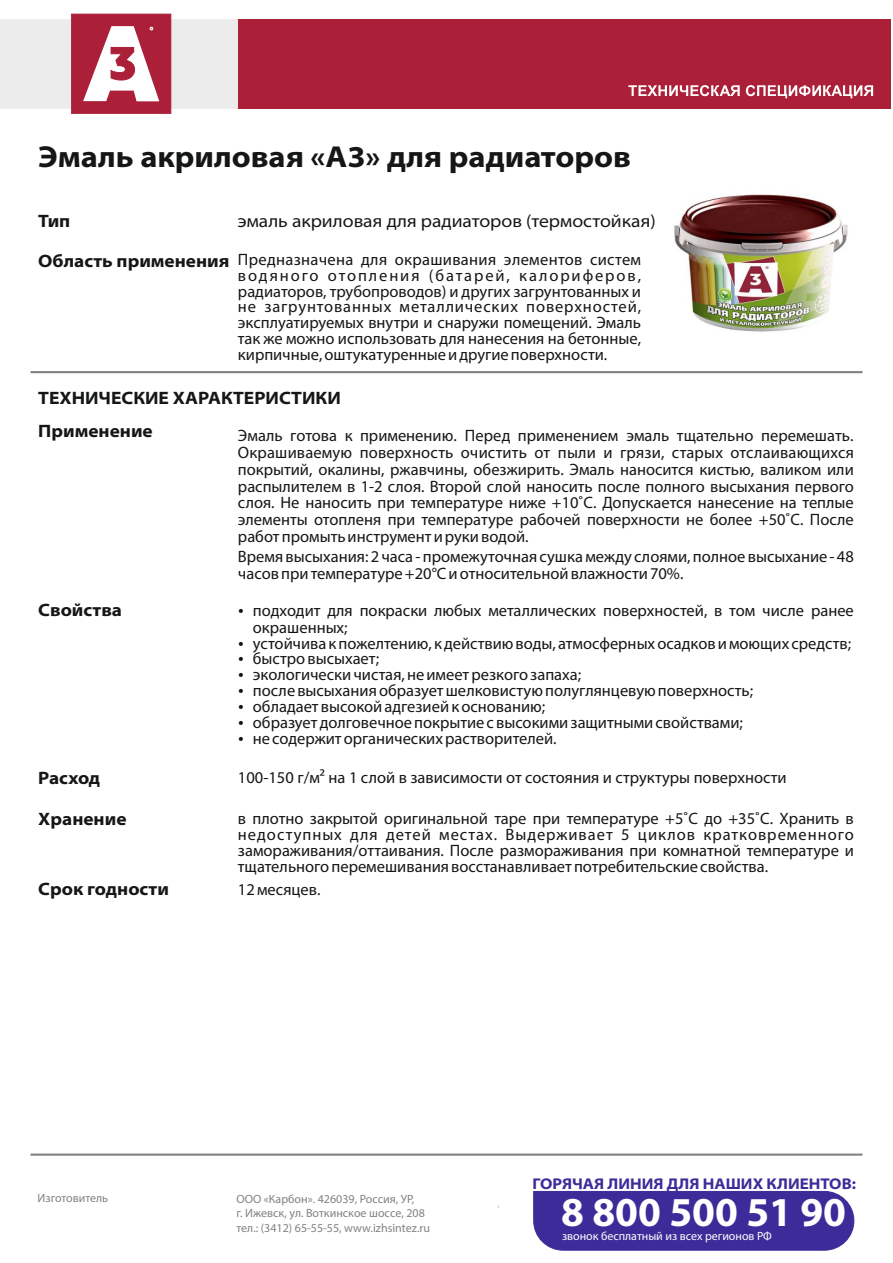
<style>
.page{position:relative;width:893px;height:1263px;background:#fff}
.page>*{position:absolute;margin:0;border:0;box-sizing:border-box;transform-origin:0 0}
.t1{font:700 41.25px "Myriad Pro";color:#fff}
.t2{font:700 semi-expanded 30.45px "Myriad Pro";color:#151616}
.t3{font:700 semi-expanded 18px/32.7px "Myriad Pro";color:#151616}
.t4{font:semi-expanded 18px "Myriad Pro";color:#151616}
.t5{font:16.5px/15.9px "Myriad Pro";color:#151616;text-align:justify}
.t6{font:700 semi-expanded 15.6px "Myriad Pro";color:#3c2b99}
.t7{font:12px/14.4px "Myriad Pro";color:#818281}
.t8{font:12px "Myriad Pro";color:#fff}
</style>
<div class="page">
<div style="left:0;top:19px;width:258px;height:90px;background:#ececec"></div>
<div style="left:238px;top:19px;width:652px;height:90px;background:#ab1f38"></div>
<svg style="left:628px;top:85px;width:245px;height:13px"></svg>
<hr style="left:31px;top:371px;width:831px;height:2px;background:#818281">
<hr style="left:31px;top:1153px;width:831px;height:3px;background:#818281">
<div style="left:533px;top:1190px;width:322px;height:61px;background:#3c2b99"></div>
<svg style="left:71px;top:13px;width:101px;height:101px;background:#c36072"></svg>
<img style="left:674px;top:194px;width:174px;height:138px">
<h2 class="t2" style="left:38px;top:144px;width:594px">Эмаль акриловая «А3» для радиаторов</h2>
<p class="t3" style="left:38px;top:206px;width:34px">Тип</p>
<p class="t4" style="left:238px;top:214px;width:420px">эмаль акриловая для радиаторов (термостойкая)</p>
<p class="t3" style="left:38px;top:246px;width:193px">Область применения</p>
<p class="t5" style="left:238px;top:253px;width:405px">Предназначена для окрашивания элементов систем водяного отопления (батарей, калориферов, радиаторов, трубопроводов) и других загрунтованных и не загрунтованных металлических поверхностей, эксплуатируемых внутри и снаружи помещений. Эмаль так же можно использовать для нанесения на бетонные, кирпичные, оштукатуренные и другие поверхности.</p>
<p class="t3" style="left:38px;top:383px;width:304px">ТЕХНИЧЕСКИЕ ХАРАКТЕРИСТИКИ<br>Применение</p>
<p class="t5" style="left:238px;top:428px;width:617px;line-height:16.8px">Эмаль готова к применению. Перед применением эмаль тщательно перемешать.<br>Окрашиваемую поверхность очистить от пыли и грязи, старых отслаивающихся покрытий, окалины, ржавчины, обезжирить. Эмаль наносится кистью, валиком или распылителем в 1-2 слоя. Второй слой наносить после полного высыхания первого слоя. Не наносить при температуре ниже +10˚С. Допускается нанесение на теплые элементы отопленя при температуре рабочей поверхности не более +50˚С. После работ промыть инструмент и руки водой.</p>
<p class="t5" style="left:238px;top:549px;width:617px;line-height:16.8px">Время высыхания: 2 часа - промежуточная сушка между слоями, полное высыхание - 48 часов при температуре +20°С и относительной влажности 70%.</p>
<p class="t3" style="left:38px;top:595px;width:85px">Свойства</p>
<p class="t5" style="left:253px;top:603px;width:602px;line-height:16.8px">подходит для покраски любых металлических поверхностей, в том числе ранее окрашенных;</p>
<p class="t5" style="left:253px;top:636px;width:600px">устойчива к пожелтению, к действию воды, атмосферных осадков и моющих средств;</p>
<p class="t5" style="left:253px;top:652px;width:128px">быстро высыхает;</p>
<p class="t5" style="left:253px;top:668px;width:330px">экологически чистая, не имеет резкого запаха;</p>
<p class="t5" style="left:253px;top:684px;width:502px">после высыхания образует шелковистую полуглянцевую поверхность;</p>
<p class="t5" style="left:253px;top:700px;width:294px">обладает высокой адгезией к основанию;</p>
<p class="t5" style="left:253px;top:716px;width:492px">образует долговечное покрытие с высокими защитными свойствами;</p>
<p class="t5" style="left:253px;top:732px;width:305px">не содержит органических растворителей.</p>
<p class="t3" style="left:38px;top:763px;width:63px">Расход</p>
<p class="t5" style="left:238px;top:771px;width:550px">100-150 г/м² на 1 слой в зависимости от состояния и структуры поверхности</p>
<p class="t3" style="left:38px;top:804px;width:90px">Хранение</p>
<p class="t5" style="left:238px;top:812px;width:617px">в плотно закрытой оригинальной таре при температуре +5˚С до +35˚С. Хранить в недоступных для детей местах. Выдерживает 5 циклов кратковременного замораживания/оттаивания. После размораживания при комнатной температуре и тщательного перемешивания восстанавливает потребительские свойства.</p>
<p class="t3" style="left:38px;top:874px;width:132px">Срок годности</p>
<p class="t5" style="left:238px;top:883px;width:84px">12 месяцев.</p>
<p class="t7" style="left:38px;top:1192px;width:72px">Изготовитель</p>
<p class="t7" style="left:237px;top:1192px;width:195px">ООО «Карбон». 426039, Россия, УР,<br>г. Ижевск, ул. Воткинское шоссе, 208 тел.: (3412) 65-55-55, www.izhsintez.ru</p>
<p class="t6" style="left:532px;top:1177px;width:325px">ГОРЯЧАЯ ЛИНИЯ ДЛЯ НАШИХ КЛИЕНТОВ:</p>
<h1 class="t1" style="left:561px;top:1195px;width:286px">8 800 500 51 90</h1>
<p class="t8" style="left:562px;top:1231px;width:211px">звонок бесплатный из всех регионов РФ</p>
</div>
